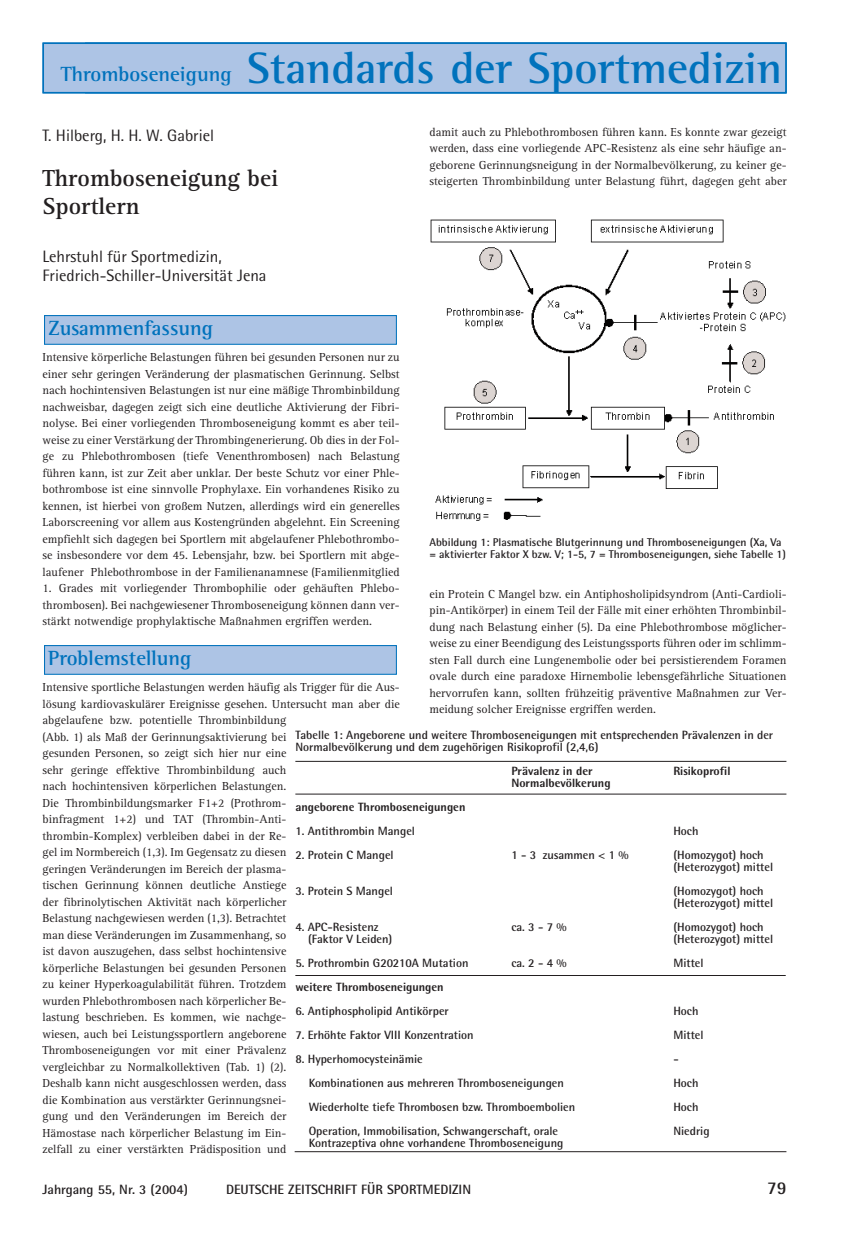
<style>
.page{position:relative;width:864px;height:1233px;background:#fff}
.page>*{position:absolute;margin:0;border:0;box-sizing:border-box;transform-origin:0 0}
.t1{font:700 45px "Rotis Semi Serif";color:#0072bc}
.t2{font:700 24px/28.5px "Rotis Serif";color:#231f20}
.t3{font:700 21px "Rotis Semi Serif";color:#0072bc}
.t4{font:700 18px "Rotis Semi Sans";color:#231f20}
.t5{font:16.5px/19.5px "Rotis Semi Sans";color:#231f20}
.t6{font:700 13.5px "Rotis Semi Sans";color:#231f20}
.t7{font:12px/16.5px "Rotis Serif";color:#231f20;text-align:justify}
.t8{font:700 12px/12px "Rotis Semi Sans";color:#231f20}
.t9{font:800 12px "Rotis Semi Sans";color:#231f20}
.t10{font:700 11.25px/12px "Rotis Semi Sans";color:#231f20}
</style>
<div class="page">
<div style="left:45px;top:646px;width:351px;height:28px;background:#adc4e5"></div>
<div style="left:44px;top:645px;width:353px;height:30px;border:1px solid #0072bc"></div>
<div style="left:45px;top:316px;width:351px;height:28px;background:#adc4e5"></div>
<div style="left:44px;top:315px;width:353px;height:30px;border:1px solid #0072bc"></div>
<div style="left:43px;top:43px;width:743px;height:50px;background:#adc4e5"></div>
<div style="left:43px;top:43px;width:744px;height:50px;border:2px solid #0072bc"></div>
<hr style="left:295px;top:761px;width:491px;height:1px;background:#231f20">
<hr style="left:295px;top:794px;width:491px;height:1px;background:#231f20">
<hr style="left:295px;top:975px;width:491px;height:1px;background:#231f20">
<hr style="left:295px;top:1151px;width:491px;height:1px;background:#231f20">
<img style="left:430px;top:219px;width:356px;height:302px">
<h1 class="t1" style="left:90px;top:52px;width:536px">Standards der Sportmedizin</h1>
<h1 class="t1" style="left:247px;top:52px;width:536px">Standards der Sportmedizin</h1>
<h3 class="t3" style="left:61px;top:66px;width:172px">Thromboseneigung</h3>
<h3 class="t3" style="left:71px;top:66px;width:162px">Untersuchun WS</h3>
<h3 class="t3" style="left:640px;top:66px;width:126px">Untersuchung</h3>
<h3 class="t5" style="left:43px;top:127px;width:173px">T. Hilberg, H. H. W. Gabriel</h3>
<h2 class="t2" style="left:43px;top:166px;width:237px">Thromboseneigung bei<br>Sportlern</h2>
<h3 class="t5" style="left:43px;top:248px;width:226px">Lehrstuhl für Sportmedizin,<br>Friedrich-Schiller-Universität Jena</h3>
<h3 class="t3" style="left:48px;top:320px;width:167px">Zusammenfassung</h3>
<p class="t7" style="left:429px;top:125px;width:359px">damit auch zu Phlebothrombosen führen kann. Es konnte zwar gezeigt werden, dass eine vorliegende APC-Resistenz als eine sehr häufige an&shy;geborene Gerinnungsneigung in der Normalbevölkerung, zu keiner ge&shy;steigerten Thrombinbildung unter Belastung führt, dagegen geht aber</p>
<p class="t7" style="left:43px;top:350px;width:359px">Intensive körperliche Belastungen führen bei gesunden Personen nur zu einer sehr geringen Veränderung der plasmatischen Gerinnung. Selbst nach hochintensiven Belastungen ist nur eine mäßige Thrombinbildung nachweisbar, dagegen zeigt sich eine deutliche Aktivierung der Fibri&shy;nolyse. Bei einer vorliegenden Thromboseneigung kommt es aber teil&shy;weise zu einer Verstärkung der Thrombingenerierung. Ob dies in der Fol&shy;ge zu Phlebothrombosen (tiefe Venenthrombosen) nach Belastung führen kann, ist zur Zeit aber unklar. Der beste Schutz vor einer Phle&shy;bothrombose ist eine sinnvolle Prophylaxe. Ein vorhandenes Risiko zu kennen, ist hierbei von großem Nutzen, allerdings wird ein generelles Laborscreening vor allem aus Kostengründen abgelehnt. Ein Screening empfiehlt sich dagegen bei Sportlern mit abgelaufener Phlebothrombo&shy;se insbesondere vor dem 45. Lebensjahr, bzw. bei Sportlern mit abge&shy;laufener Phlebothrombose in der Familienanamnese (Familienmitglied</p>
<p class="t7" style="left:43px;top:581px;width:359px">1. Grades mit vorliegender Thrombophilie oder gehäuften Phlebo&shy;thrombosen). Bei nachgewiesener Thromboseneigung können dann ver&shy;stärkt notwendige prophylaktische Maßnahmen ergriffen werden.</p>
<p class="t10" style="left:429px;top:537px;width:358px">Abbildung 1: Plasmatische Blutgerinnung und Thromboseneigungen (Xa, Va = aktivierter Faktor X bzw. V; 1-5, 7 = Thromboseneigungen, siehe Tabelle 1)</p>
<p class="t7" style="left:429px;top:587px;width:359px">ein Protein C Mangel bzw. ein Antiphosholipidsyndrom (Anti-Cardioli&shy;pin-Antikörper) in einem Teil der Fälle mit einer erhöhten Thrombinbil&shy;dung nach Belastung einher (5). Da eine Phlebothrombose möglicher&shy;weise zu einer Beendigung des Leistungssports führen oder im schlimm&shy;sten Fall durch eine Lungenembolie oder bei persistierendem Foramen ovale durch eine paradoxe Hirnembolie lebensgefährliche Situationen hervorrufen kann, sollten frühzeitig präventive Maßnahmen zur Ver&shy;meidung solcher Ereignisse ergriffen werden.</p>
<p class="t8" style="left:295px;top:730px;width:479px">Tabelle 1: Angeborene und weitere Thromboseneigungen mit entsprechenden Prävalenzen in der<br>Normalbevölkerung und dem zugehörigen Risikoprofil (2,4,6)</p>
<p class="t9" style="left:511px;top:767px;width:83px">Prävalenz in der</p>
<p class="t9" style="left:673px;top:767px;width:59px">Risikoprofil</p>
<p class="t9" style="left:511px;top:779px;width:101px">Normalbevölkerung</p>
<p class="t9" style="left:295px;top:803px;width:172px">angeborene Thromboseneigungen</p>
<p class="t8" style="left:295px;top:826px;width:121px">1. Antithrombin Mangel</p>
<p class="t8" style="left:673px;top:826px;width:27px">Hoch</p>
<p class="t8" style="left:295px;top:850px;width:100px">2. Protein C Mangel</p>
<p class="t8" style="left:511px;top:850px;width:119px">1 - 3 zusammen &lt; 1 %</p>
<p class="t8" style="left:673px;top:850px;width:101px">(Homozygot) hoch (Heterozygot) mittel</p>
<p class="t8" style="left:295px;top:886px;width:99px">3. Protein S Mangel</p>
<p class="t8" style="left:673px;top:886px;width:101px">(Homozygot) hoch (Heterozygot) mittel</p>
<p class="t8" style="left:295px;top:922px;width:85px">4. APC-Resistenz</p>
<p class="t8" style="left:511px;top:922px;width:57px">ca. 3 - 7 %</p>
<p class="t8" style="left:673px;top:922px;width:92px">(Homozygot) hoch</p>
<p class="t8" style="left:308px;top:934px;width:86px">(Faktor V Leiden)</p>
<p class="t8" style="left:673px;top:934px;width:101px">(Heterozygot) mittel</p>
<p class="t8" style="left:295px;top:958px;width:175px">5. Prothrombin G20210A Mutation</p>
<p class="t8" style="left:511px;top:958px;width:57px">ca. 2 - 4 %</p>
<p class="t8" style="left:673px;top:958px;width:32px">Mittel</p>
<p class="t9" style="left:295px;top:983px;width:150px">weitere Thromboseneigungen</p>
<p class="t8" style="left:295px;top:1006px;width:155px">6. Antiphospholipid Antikörper</p>
<p class="t8" style="left:673px;top:1006px;width:27px">Hoch</p>
<p class="t8" style="left:295px;top:1030px;width:180px">7. Erhöhte Faktor VIII Konzentration</p>
<p class="t8" style="left:673px;top:1030px;width:32px">Mittel</p>
<p class="t8" style="left:295px;top:1054px;width:129px">8. Hyperhomocysteinämie</p>
<p class="t8" style="left:673px;top:1054px;width:7px">-</p>
<p class="t8" style="left:309px;top:1078px;width:257px">Kombinationen aus mehreren Thromboseneigungen</p>
<p class="t8" style="left:673px;top:1078px;width:27px">Hoch</p>
<p class="t8" style="left:309px;top:1102px;width:268px">Wiederholte tiefe Thrombosen bzw. Thromboembolien</p>
<p class="t8" style="left:673px;top:1102px;width:27px">Hoch</p>
<p class="t8" style="left:309px;top:1126px;width:251px">Operation, Immobilisation, Schwangerschaft, orale</p>
<p class="t8" style="left:673px;top:1126px;width:38px">Niedrig</p>
<p class="t8" style="left:309px;top:1138px;width:256px">Kontrazeptiva ohne vorhandene Thromboseneigung</p>
<h3 class="t3" style="left:48px;top:650px;width:145px">Problemstellung</h3>
<p class="t7" style="left:43px;top:680px;width:359px;text-align:left">Intensive sportliche Belastungen werden häufig als Trigger für die Aus&shy;lösung kardiovaskulärer Ereignisse gesehen. Untersucht man aber die abgelaufene bzw. potentielle Thrombinbildung<br>(Abb. 1) als Maß der Gerinnungsaktivierung bei<br>gesunden Personen, so zeigt sich hier nur eine<br>sehr geringe effektive Thrombinbildung auch<br>nach hochintensiven körperlichen Belastungen.<br>Die Thrombinbildungsmarker F1+2 (Prothrom-<br>binfragment 1+2) und TAT (Thrombin-Anti-<br>thrombin-Komplex) verbleiben dabei in der Re-<br>gel im Normbereich (1,3). Im Gegensatz zu diesen<br>geringen Veränderungen im Bereich der plasma-<br>tischen Gerinnung können deutliche Anstiege<br>der fibrinolytischen Aktivität nach körperlicher<br>Belastung nachgewiesen werden (1,3). Betrachtet<br>man diese Veränderungen im Zusammenhang, so<br>ist davon auszugehen, dass selbst hochintensive<br>körperliche Belastungen bei gesunden Personen<br>zu keiner Hyperkoagulabilität führen. Trotzdem<br>wurden Phlebothrombosen nach körperlicher Be-<br>lastung beschrieben. Es kommen, wie nachge-<br>wiesen, auch bei Leistungssportlern angeborene<br>Thromboseneigungen vor mit einer Prävalenz<br>vergleichbar zu Normalkollektiven (Tab. 1) (2).<br>Deshalb kann nicht ausgeschlossen werden, dass<br>die Kombination aus verstärkter Gerinnungsnei-<br>gung und den Veränderungen im Bereich der<br>Hämostase nach körperlicher Belastung im Ein-<br>zelfall zu einer verstärkten Prädisposition und</p>
<p class="t6" style="left:43px;top:1185px;width:147px">Jahrgang 55, Nr. 3 (2004)</p>
<p class="t6" style="left:226px;top:1185px;width:247px">DEUTSCHE ZEITSCHRIFT FÜR SPORTMEDIZIN</p>
<h3 class="t4" style="left:767px;top:1182px;width:21px">79</h3>
</div>
